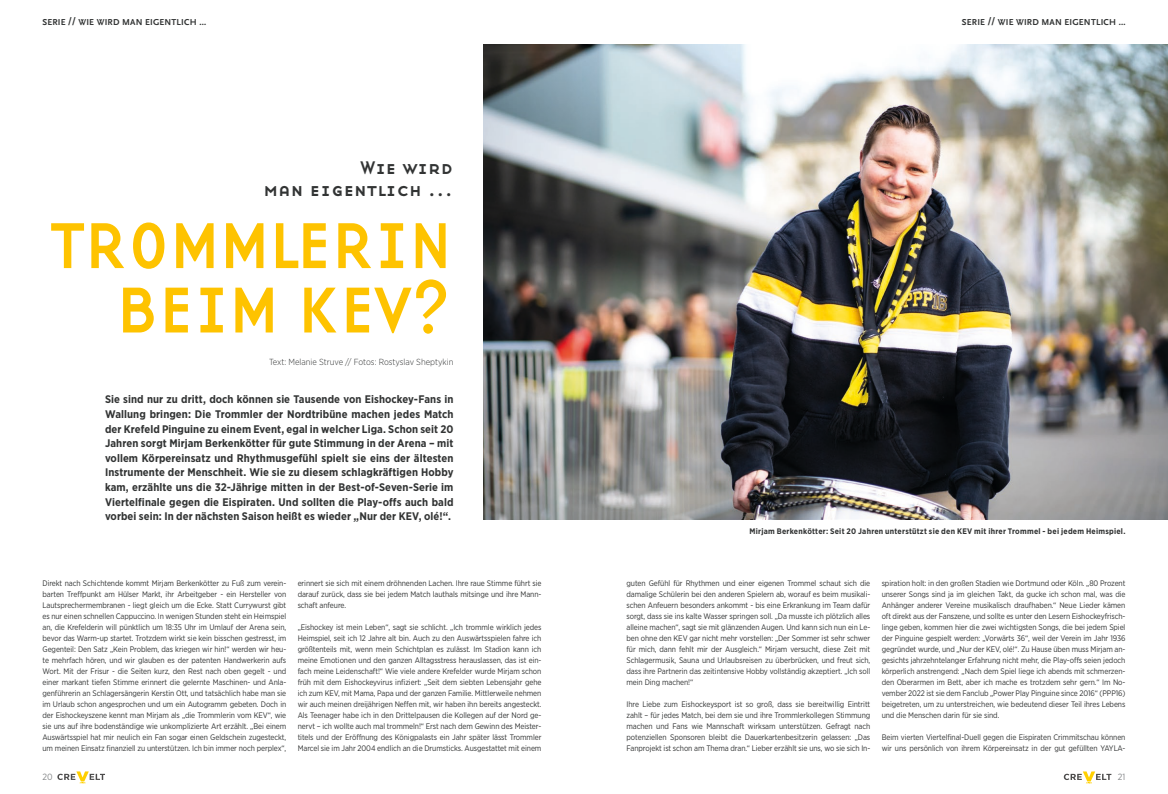
<style>
.page{position:relative;width:1168px;height:794px;background:#fff}
.page>*{position:absolute;margin:0;border:0;box-sizing:border-box;transform-origin:0 0}
.t1{font:67.2px/64.4px "Base Nine Small Caps";letter-spacing:-.035em;color:#fec300;text-align:right}
.t2{font:19px/22px "Base Nine Small Caps";color:#323434;text-align:right}
.t3{font:700 11px/14.6px "Gotham Narrow";letter-spacing:.005em;color:#323434;text-align:justify}
.t4{font:700 9px "Scala Sans";letter-spacing:.02em;color:#323434}
.t5{font:9px "Gotham Narrow";color:#86888a}
.t6{font:300 8.8px "Gotham Narrow";color:#323434}
.t7{font:8px/11px "Gotham Narrow";letter-spacing:-.01em;color:#323434;text-align:justify}
.t8{font:700 8px "Gotham Narrow";letter-spacing:.03em;color:#323434}
</style>
<div class="page">
<img style="left:483px;top:44px;width:685px;height:476px">
<svg style="left:57px;top:771px;width:48px;height:12px"></svg>
<svg style="left:1064px;top:771px;width:47px;height:12px"></svg>
<p class="t4" style="left:43px;top:17px;width:165px">SERIE // WIE WIRD MAN EIGENTLICH …</p>
<h2 class="t2" style="left:263px;top:156px;width:192px">Wie wird<br>man eigentlich …</h2>
<h1 class="t1" style="left:49px;top:211px;width:406px">TROMMLERIN<br>BEIM KEV?</h1>
<p class="t6" style="left:269px;top:357px;width:186px">Text: Melanie Struve // Fotos: Rostyslav Sheptykin</p>
<p class="t3" style="left:105px;top:392px;width:350px">Sie sind nur zu dritt, doch können sie Tausende von Eishockey-Fans in Wallung bringen: Die Trommler der Nordtribüne machen jedes Match der Krefeld Pinguine zu einem Event, egal in welcher Liga. Schon seit 20<br>Jahren sorgt Mirjam Berkenkötter für gute Stimmung in der Arena – mit vollem Körpereinsatz und Rhythmusgefühl spielt sie eins der ältesten Instrumente der Menschheit. Wie sie zu diesem schlagkräftigen Hobby kam, erzählte uns die 32-Jährige mitten in der Best-of-Seven-Serie im Viertelfinale gegen die Eispiraten. Und sollten die Play-offs auch bald vorbei sein: In der nächsten Saison heißt es wieder „Nur der KEV, olé!“.</p>
<p class="t7" style="left:43px;top:578px;width:245px">Direkt nach Schichtende kommt Mirjam Berkenkötter zu Fuß zum verein&shy;barten Treffpunkt am Hülser Markt, ihr Arbeitgeber - ein Hersteller von Lautsprechermembranen - liegt gleich um die Ecke. Statt Currywurst gibt es nur einen schnellen Cappuccino. In wenigen Stunden steht ein Heimspiel an, die Krefelderin will pünktlich um 18:35 Uhr im Umlauf der Arena sein, bevor das Warm-up startet. Trotzdem wirkt sie kein bisschen gestresst, im Gegenteil: Den Satz „Kein Problem, das kriegen wir hin!“ werden wir heu&shy;te mehrfach hören, und wir glauben es der patenten Handwerkerin aufs Wort. Mit der Frisur - die Seiten kurz, den Rest nach oben gegelt - und einer markant tiefen Stimme erinnert die gelernte Maschinen- und Anla&shy;genführerin an Schlagersängerin Kerstin Ott, und tatsächlich habe man sie im Urlaub schon angesprochen und um ein Autogramm gebeten. Doch in der Eishockeyszene kennt man Mirjam als „die Trommlerin vom KEV“, wie sie uns auf ihre bodenständige wie unkomplizierte Art erzählt. „Bei einem Auswärtsspiel hat mir neulich ein Fan sogar einen Geldschein zugesteckt, um meinen Einsatz finanziell zu unterstützen. Ich bin immer noch perplex“,</p>
<p class="t7" style="left:298px;top:578px;width:245px">erinnert sie sich mit einem dröhnenden Lachen. Ihre raue Stimme führt sie darauf zurück, dass sie bei jedem Match lauthals mitsinge und ihre Mann&shy;schaft anfeure.</p>
<p class="t7" style="left:298px;top:622px;width:245px">„Eishockey ist mein Leben“, sagt sie schlicht. „Ich trommle wirklich jedes Heimspiel, seit ich 12 Jahre alt bin. Auch zu den Auswärtsspielen fahre ich größtenteils mit, wenn mein Schichtplan es zulässt. Im Stadion kann ich meine Emotionen und den ganzen Alltagsstress herauslassen, das ist ein&shy;fach meine Leidenschaft!“ Wie viele andere Krefelder wurde Mirjam schon früh mit dem Eishockeyvirus infiziert: „Seit dem siebten Lebensjahr gehe ich zum KEV, mit Mama, Papa und der ganzen Familie. Mittlerweile nehmen wir auch meinen dreijährigen Neffen mit, wir haben ihn bereits angesteckt.<br>Als Teenager habe ich in den Drittelpausen die Kollegen auf der Nord ge&shy;nervt – ich wollte auch mal trommeln!“ Erst nach dem Gewinn des Meister&shy;titels und der Eröffnung des Königpalasts ein Jahr später lässt Trommler Marcel sie im Jahr 2004 endlich an die Drumsticks. Ausgestattet mit einem</p>
<p class="t4" style="left:962px;top:17px;width:165px">SERIE // WIE WIRD MAN EIGENTLICH …</p>
<p class="t8" style="left:750px;top:526px;width:377px">Mirjam Berkenkötter: Seit 20 Jahren unterstützt sie den KEV mit ihrer Trommel - bei jedem Heimspiel.</p>
<p class="t7" style="left:626px;top:578px;width:245px">guten Gefühl für Rhythmen und einer eigenen Trommel schaut sich die damalige Schülerin bei den anderen Spielern ab, worauf es beim musikali&shy;schen Anfeuern besonders ankommt - bis eine Erkrankung im Team dafür sorgt, dass sie ins kalte Wasser springen soll. „Da musste ich plötzlich alles alleine machen“, sagt sie mit glänzenden Augen. Und kann sich nun ein Le&shy;ben ohne den KEV gar nicht mehr vorstellen: „Der Sommer ist sehr schwer für mich, dann fehlt mir der Ausgleich.“ Mirjam versucht, diese Zeit mit Schlagermusik, Sauna und Urlaubsreisen zu überbrücken, und freut sich, dass ihre Partnerin das zeitintensive Hobby vollständig akzeptiert. „Ich soll mein Ding machen!“</p>
<p class="t7" style="left:626px;top:699px;width:245px">Ihre Liebe zum Eishockeysport ist so groß, dass sie bereitwillig Eintritt zahlt – für jedes Match, bei dem sie und ihre Trommlerkollegen Stimmung machen und Fans wie Mannschaft wirksam unterstützen. Gefragt nach potenziellen Sponsoren bleibt die Dauerkartenbesitzerin gelassen: „Das Fanprojekt ist schon am Thema dran.“ Lieber erzählt sie uns, wo sie sich In-</p>
<p class="t7" style="left:882px;top:578px;width:245px">spiration holt: in den großen Stadien wie Dortmund oder Köln. „80 Prozent unserer Songs sind ja im gleichen Takt, da gucke ich schon mal, was die Anhänger anderer Vereine musikalisch draufhaben.“ Neue Lieder kämen oft direkt aus der Fanszene, und sollte es unter den Lesern Eishockeyfrisch&shy;linge geben, kommen hier die zwei wichtigsten Songs, die bei jedem Spiel der Pinguine gespielt werden: „Vorwärts 36“, weil der Verein im Jahr 1936 gegründet wurde, und „Nur der KEV, olé!“. Zu Hause üben muss Mirjam an&shy;gesichts jahrzehntelanger Erfahrung nicht mehr, die Play-offs seien jedoch körperlich anstrengend: „Nach dem Spiel liege ich abends mit schmerzen&shy;den Oberarmen im Bett, aber ich mache es trotzdem sehr gern.“ Im No&shy;vember 2022 ist sie dem Fanclub „Power Play Pinguine since 2016“ (PPP16) beigetreten, um zu unterstreichen, wie bedeutend dieser Teil ihres Lebens und die Menschen darin für sie sind.</p>
<p class="t7" style="left:882px;top:732px;width:245px">Beim vierten Viertelfinal-Duell gegen die Eispiraten Crimmitschau können wir uns persönlich von ihrem Körpereinsatz in der gut gefüllten YAYLA-</p>
<p class="t5" style="left:43px;top:771px;width:12px">20</p>
<p class="t5" style="left:1118px;top:771px;width:9px">21</p>
</div>
